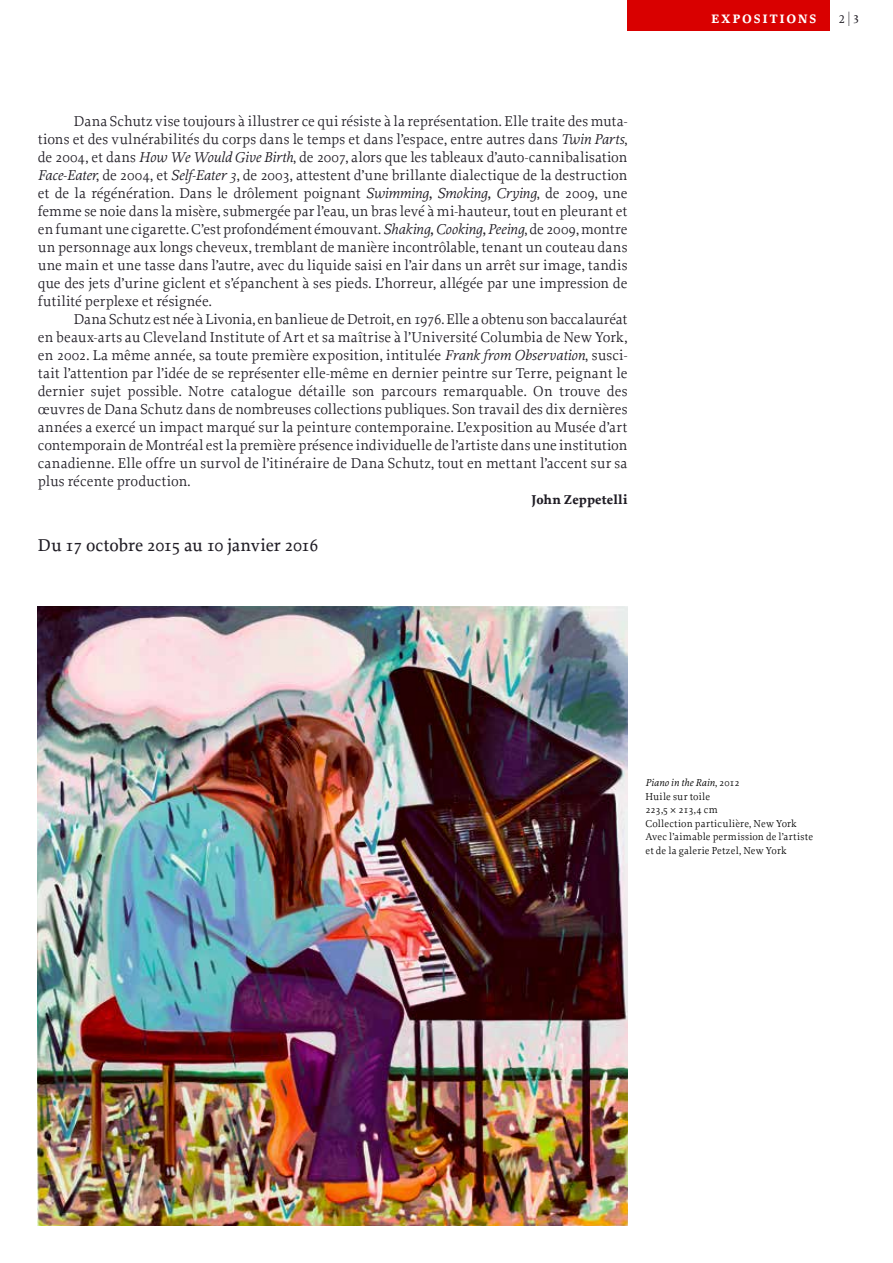
<style>
.page{position:relative;width:893px;height:1263px;background:#fff}
.page>*{position:absolute;margin:0;border:0;box-sizing:border-box;transform-origin:0 0}
.t1{font:500 18px "Proforma";letter-spacing:-.02em;color:#1f1c24}
.t2{font:18px "Proforma Semi Bold SC";letter-spacing:.1em;color:#fff}
.t3{font:15px/18px "Proforma";color:#1f1c24;text-align:justify}
.t4{font:700 13.5px "Proforma";letter-spacing:.01em;color:#1f1c24}
.t5{font:10.5px/13.5px "Proforma";letter-spacing:.02em;color:#000}
.s1{font-style:italic}
.s2{font-family:"Proforma Medium SC";font-size:12px;color:#1f1c24}
.s3{font-family:"Proforma Medium SC";font-size:21px;color:#1f1c24}
.s4{font-family:"Minion Pro";font-weight:500}
</style>
<div class="page">
<div style="left:627px;top:0;width:203px;height:30px;background:#d90000"></div>
<img style="left:38px;top:606px;width:589px;height:619px">
<p class="t3" style="left:38px;top:112px;width:591px;text-indent:36px">Dana Schutz vise toujours à illustrer ce qui résiste à la représentation. Elle traite des muta&shy;tions et des vulnérabilités du corps dans le temps et dans l’espace, entre autres dans <span class="s1">Twin Parts</span>, de 2004, et dans <span class="s1">How We Would Give Birth</span>, de 2007, alors que les tableaux d’auto-cannibalisation <span class="s1">Face-Eater</span>, de 2004, et <span class="s1">Self-Eater 3</span>, de 2003, attestent d’une brillante dialectique de la destruction et de la régénération. Dans le drôlement poignant <span class="s1">Swimming, Smoking, Crying</span>, de 2009, une femme se noie dans la misère, submergée par l’eau, un bras levé à mi-hauteur, tout en pleurant et en fumant une cigarette. C’est profondément émouvant. <span class="s1">Shaking, Cooking, Peeing</span>, de 2009, montre un personnage aux longs cheveux, tremblant de manière incontrôlable, tenant un couteau dans une main et une tasse dans l’autre, avec du liquide saisi en l’air dans un arrêt sur image, tandis que des jets d’urine giclent et s’épanchent à ses pieds. L’horreur, allégée par une impression de futilité perplexe et résignée.</p>
<p class="t3" style="left:38px;top:310px;width:591px;text-indent:36px">Dana Schutz est née à Livonia, en banlieue de Detroit, en 1976. Elle a obtenu son baccalauréat en beaux-arts au Cleveland Institute of Art et sa maîtrise à l’Université Columbia de New York, en 2002. La même année, sa toute première exposition, intitulée <span class="s1">Frank from Observation</span>, susci&shy;tait l’attention par l’idée de se représenter elle-même en dernier peintre sur Terre, peignant le dernier sujet possible. Notre catalogue détaille son parcours remarquable. On trouve des œuvres de Dana Schutz dans de nombreuses collections publiques. Son travail des dix dernières années a exercé un impact marqué sur la peinture contemporaine. L’exposition au Musée d’art contemporain de Montréal est la première présence individuelle de l’artiste dans une institution canadienne. Elle offre un survol de l’itinéraire de Dana Schutz, tout en mettant l’accent sur sa plus récente production.</p>
<p class="t4" style="left:532px;top:491px;width:97px">John Zeppetelli</p>
<p class="t1" style="left:38px;top:534px;width:282px">Du 17 octobre 2015 au 10 janvier 2016</p>
<p class="t2" style="left:711px;top:6px;width:149px">expositions <span class="s2">2</span> <span class="s3">|</span> <span class="s2">3</span></p>
<p class="t5" style="left:645px;top:776px;width:169px"><span class="s1">Piano in the Rain</span>, 2012<br>Huile sur toile<br>223,5 <span class="s4">×</span> 213,4 cm<br>Collection particulière, New York<br>Avec l’aimable permission de l’artiste et de la galerie Petzel, New York</p>
</div>
